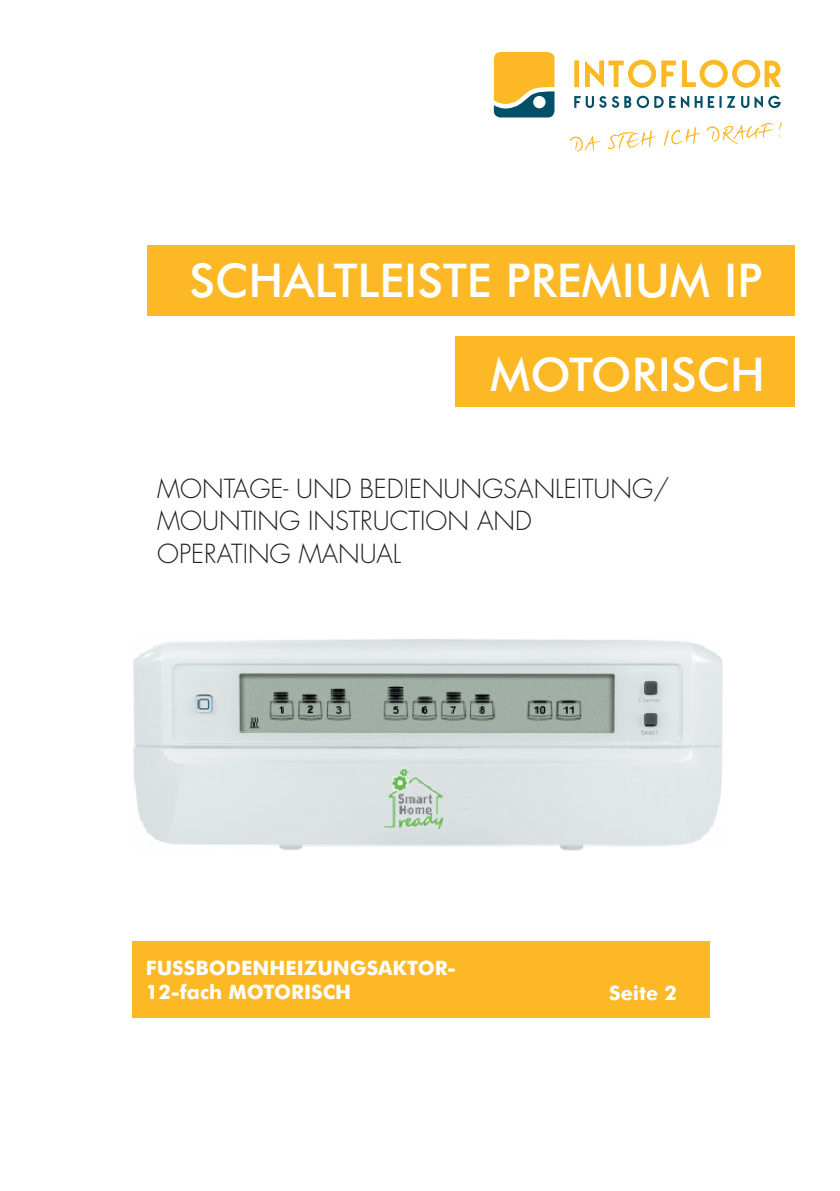
<style>
.page{position:relative;width:840px;height:1191px;background:#fff}
.page>*{position:absolute;margin:0;border:0;box-sizing:border-box;transform-origin:0 0}
.t1{font:500 46.8px "Futura BT";color:#fff}
.t2{font:300 25.6px/32.4px "Futura Com";color:#231f20}
.t3{font:700 20px/24px "Futura BT";color:#fff}
</style>
<div class="page">
<div style="left:132px;top:941px;width:577px;height:76px;background:#fcb825"></div>
<svg style="left:574px;top:60px;width:206px;height:28px"></svg>
<svg style="left:574px;top:96px;width:206px;height:12px"></svg>
<svg style="left:493px;top:52px;width:61px;height:65px"></svg>
<div style="left:533px;top:96px;width:12px;height:12px;background:#fff;border-radius:50%"></div>
<svg style="left:570px;top:123px;width:211px;height:29px"></svg>
<div style="left:147px;top:245px;width:646px;height:70px;background:#fcb825"></div>
<div style="left:455px;top:336px;width:338px;height:70px;background:#fcb825"></div>
<img style="left:133px;top:639px;width:590px;height:212px">
<img style="left:380px;top:766px;width:68px;height:65px">
<h1 class="t1" style="left:189px;top:261px;width:574px">SCHALTLEISTE PREMIUM IP</h1>
<h1 class="t1" style="left:490px;top:355px;width:276px">MOTORISCH</h1>
<p class="t2" style="left:157px;top:473px;width:513px">MONTAGE- UND BEDIENUNGSANLEITUNG/<br>MOUNTING INSTRUCTION AND<br>OPERATING MANUAL</p>
<p class="t3" style="left:146px;top:957px;width:311px">FUSSBODENHEIZUNGSAKTOR-<br>12-fach MOTORISCH</p>
<p class="t3" style="left:608px;top:982px;width:69px">Seite 2</p>
</div>
